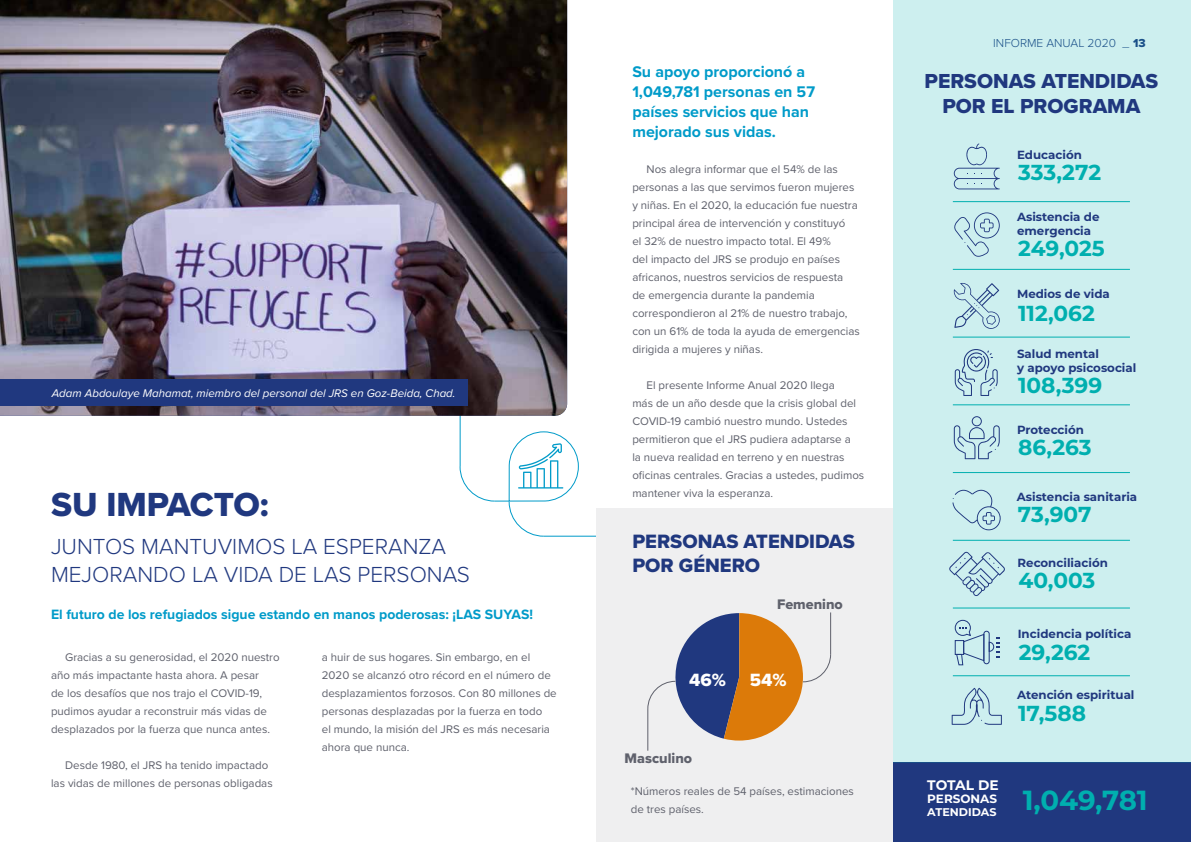
<style>
.page{position:relative;width:1191px;height:842px;background:#fff}
.page>*{position:absolute;margin:0;border:0;box-sizing:border-box;transform-origin:0 0}
.t1{font:34.6px "Proxima Nova Extrabld";color:#20387f}
.t2{font:700 27.6px "Montserrat";color:#00afaf}
.t3{font:300 22.6px/27.1px "Proxima Nova";color:#20387f}
.t4{font:700 21.7px "Montserrat";color:#00afaf}
.t5{font:21px/25.2px "Proxima Nova Extrabld";color:#20387f;text-align:center}
.t6{font:20px/24px "Proxima Nova Extrabld";color:#20387f}
.t7{font:18.4px "Proxima Nova Extrabld";color:#fff}
.t8{font:700 16px/20px "Proxima Nova";color:#009bc9}
.t9{font:14.4px "Proxima Nova Extrabld";color:#5f616c}
.t10{font:700 14px "Proxima Nova";color:#009bc9}
.t11{font:700 13.8px "Montserrat";letter-spacing:-.01em;color:#fff}
.t12{font:300 12px "Proxima Nova";color:#20387f}
.t13{font:700 12px "Montserrat";color:#fff}
.t14{font:700 11.8px/14.2px "Montserrat";color:#20387f}
.t15{font:11.5px/18px "Proxima Nova";color:#5f616c}
.t16{font:italic 11.5px "Proxima Nova";color:#fff}
.t17{font:700 11.2px "Montserrat";color:#fff}
.s1{font-family:"Proxima Nova Extrabld";font-weight:400}
</style>
<div class="page">
<hr style="left:544px;top:536px;width:52px;height:1px;background:#009bc9">
<hr style="left:459px;top:329px;width:1px;height:138px;background:#009bc9">
<svg style="left:459px;top:431px;width:120px;height:106px"></svg>
<div style="left:596px;top:509px;width:296px;height:333px;background:#efeff0"></div>
<div style="left:893px;top:763px;width:298px;height:79px;background:#20387f"></div>
<div style="left:893px;top:0;width:298px;height:763px;background:#cdefef"></div>
<svg style="left:953px;top:143px;width:46px;height:46px"></svg>
<svg style="left:953px;top:283px;width:46px;height:46px"></svg>
<svg style="left:954px;top:349px;width:43px;height:47px"></svg>
<svg style="left:953px;top:416px;width:46px;height:43px"></svg>
<svg style="left:954px;top:212px;width:45px;height:45px"></svg>
<svg style="left:952px;top:490px;width:48px;height:40px"></svg>
<svg style="left:949px;top:552px;width:56px;height:44px"></svg>
<svg style="left:954px;top:620px;width:46px;height:45px"></svg>
<svg style="left:951px;top:688px;width:51px;height:37px"></svg>
<hr style="left:952px;top:201px;width:178px;height:1px;background:#00afaf">
<hr style="left:952px;top:337px;width:178px;height:1px;background:#00afaf">
<hr style="left:952px;top:405px;width:178px;height:1px;background:#00afaf">
<hr style="left:952px;top:472px;width:178px;height:1px;background:#00afaf">
<hr style="left:952px;top:608px;width:178px;height:1px;background:#00afaf">
<hr style="left:952px;top:269px;width:178px;height:1px;background:#00afaf">
<hr style="left:952px;top:676px;width:178px;height:1px;background:#00afaf">
<hr style="left:952px;top:540px;width:178px;height:1px;background:#00afaf">
<img style="left:0;top:0;width:567px;height:416px">
<div style="left:0;top:379px;width:467px;height:27px;background:#20387f"></div>
<hr style="left:830px;top:612px;width:1px;height:42px;background:#5f616c">
<hr style="left:647px;top:709px;width:1px;height:42px;background:#5f616c">
<svg style="left:647px;top:613px;width:184px;height:127px"></svg>
<p class="t16" style="left:52px;top:385px;width:405px">Adam Abdoulaye Mahamat, miembro del personal del JRS en Goz-Beida, Chad.</p>
<h1 class="t1" style="left:51px;top:479px;width:219px">SU IMPACTO:</h1>
<h3 class="t3" style="left:51px;top:532px;width:420px">JUNTOS MANTUVIMOS LA ESPERANZA<br>MEJORANDO LA VIDA DE LAS PERSONAS</h3>
<p class="t10" style="left:51px;top:604px;width:483px">El futuro de los refugiados sigue estando en manos poderosas: ¡LAS SUYAS!</p>
<p class="t15" style="left:51px;top:647px;width:230px;text-indent:14px">Gracias a su generosidad, el 2020 nuestro año más impactante hasta ahora. A pesar<br>de los desafíos que nos trajo el COVID-19, pudimos ayudar a reconstruir más vidas de desplazados por la fuerza que nunca antes.</p>
<p class="t15" style="left:51px;top:755px;width:223px;text-indent:14px">Desde 1980, el JRS ha tenido impactado las vidas de millones de personas obligadas</p>
<p class="t15" style="left:322px;top:647px;width:236px">a huir de sus hogares. Sin embargo, en el 2020 se alcanzó otro récord en el número de desplazamientos forzosos. Con 80 millones de personas desplazadas por la fuerza en todo<br>el mundo, la misión del JRS es más necesaria ahora que nunca.</p>
<h3 class="t8" style="left:632px;top:61px;width:184px">Su apoyo proporcionó a<br>1,049,781 personas en 57 países servicios que han mejorado sus vidas.</h3>
<p class="t15" style="left:632px;top:160px;width:229px;text-indent:14px">Nos alegra informar que el 54% de las personas a las que servimos fueron mujeres y niñas. En el 2020, la educación fue nuestra principal área de intervención y constituyó<br>el 32% de nuestro impacto total. El 49%<br>del impacto del JRS se produjo en países africanos, nuestros servicios de respuesta<br>de emergencia durante la pandemia correspondieron al 21% de nuestro trabajo, con un 61% de toda la ayuda de emergencias dirigida a mujeres y niñas.</p>
<p class="t15" style="left:632px;top:376px;width:233px;text-indent:14px">El presente Informe Anual 2020 llega<br>más de un año desde que la crisis global del COVID-19 cambió nuestro mundo. Ustedes permitieron que el JRS pudiera adaptarse a<br>la nueva realidad en terreno y en nuestras oficinas centrales. Gracias a ustedes, pudimos mantener viva la esperanza.</p>
<h3 class="t6" style="left:632px;top:529px;width:224px">PERSONAS ATENDIDAS<br>POR GÉNERO</h3>
<p class="t9" style="left:777px;top:593px;width:67px">Femenino</p>
<h3 class="t7" style="left:689px;top:667px;width:38px">46%</h3>
<h3 class="t7" style="left:750px;top:667px;width:38px">54%</h3>
<p class="t9" style="left:624px;top:748px;width:69px">Masculino</p>
<p class="t15" style="left:631px;top:782px;width:224px">*Números reales de 54 países, estimaciones de tres países.</p>
<p class="t12" style="left:993px;top:34px;width:154px">INFORME ANUAL 2020 _ <span class="s1">13</span></p>
<h3 class="t5" style="left:924px;top:68px;width:235px">PERSONAS ATENDIDAS<br>POR EL PROGRAMA</h3>
<p class="t14" style="left:1017px;top:147px;width:66px">Educación</p>
<h3 class="t4" style="left:1018px;top:157px;width:85px">333,272</h3>
<p class="t14" style="left:1017px;top:209px;width:84px">Asistencia de emergencia</p>
<h3 class="t4" style="left:1018px;top:233px;width:88px">249,025</h3>
<p class="t14" style="left:1017px;top:286px;width:94px">Medios de vida</p>
<h3 class="t4" style="left:1018px;top:298px;width:78px">112,062</h3>
<p class="t14" style="left:1017px;top:346px;width:121px">Salud mental<br>y apoyo psicosocial</p>
<h3 class="t4" style="left:1018px;top:370px;width:86px">108,399</h3>
<p class="t14" style="left:1017px;top:422px;width:68px">Protección</p>
<h3 class="t4" style="left:1018px;top:431px;width:75px">86,263</h3>
<p class="t14" style="left:1017px;top:490px;width:122px">Asistencia sanitaria</p>
<h3 class="t4" style="left:1018px;top:499px;width:75px">73,907</h3>
<p class="t14" style="left:1017px;top:555px;width:92px">Reconciliación</p>
<h3 class="t4" style="left:1018px;top:564px;width:78px">40,003</h3>
<p class="t14" style="left:1017px;top:626px;width:115px">Incidencia política</p>
<h3 class="t4" style="left:1018px;top:637px;width:73px">29,262</h3>
<p class="t14" style="left:1017px;top:687px;width:119px">Atención espiritual</p>
<h3 class="t4" style="left:1018px;top:697px;width:70px">17,588</h3>
<p class="t11" style="left:927px;top:775px;width:73px">TOTAL DE</p>
<p class="t13" style="left:927px;top:790px;width:71px">PERSONAS</p>
<p class="t17" style="left:927px;top:804px;width:71px">ATENDIDAS</p>
<h2 class="t2" style="left:1022px;top:780px;width:127px">1,049,781</h2>
</div>
